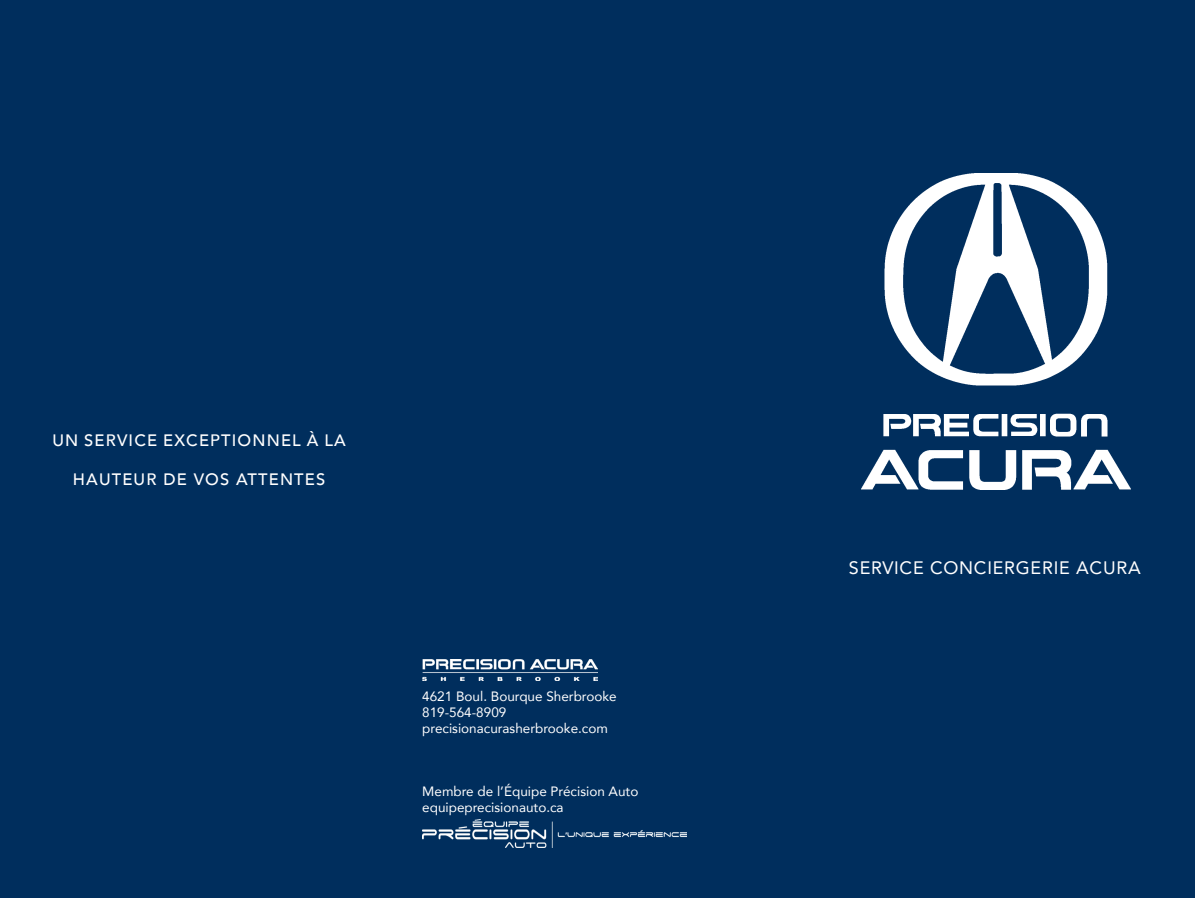
<style>
.page{position:relative;width:1195px;height:898px;background:#fff}
.page>*{position:absolute;margin:0;border:0;box-sizing:border-box;transform-origin:0 0}
.t1{font:18px "Avenir";letter-spacing:.04em;color:#fff}
.t2{font:500 16.5px "Avenir";letter-spacing:.07em;color:#fff}
.t3{font:13.5px "Avenir";color:#fff}
</style>
<div class="page">
<div style="left:0;top:0;width:1195px;height:897px;background:#002e5d"></div>
<img style="left:861px;top:173px;width:270px;height:316px">
<img style="left:422px;top:819px;width:265px;height:28px">
<img style="left:422px;top:659px;width:176px;height:21px">
<p class="t2" style="left:52px;top:426px;width:295px">UN SERVICE EXCEPTIONNEL À LA</p>
<p class="t2" style="left:73px;top:465px;width:254px">HAUTEUR DE VOS ATTENTES</p>
<p class="t3" style="left:422px;top:685px;width:196px">4621 Boul. Bourque Sherbrooke</p>
<p class="t3" style="left:422px;top:701px;width:86px">819-564-8909</p>
<p class="t3" style="left:422px;top:717px;width:187px">precisionacurasherbrooke.com</p>
<p class="t3" style="left:422px;top:779px;width:218px">Membre de l’Équipe Précision Auto</p>
<p class="t3" style="left:422px;top:796px;width:143px">equipeprecisionauto.ca</p>
<p class="t1" style="left:849px;top:553px;width:293px">SERVICE CONCIERGERIE ACURA</p>
</div>
